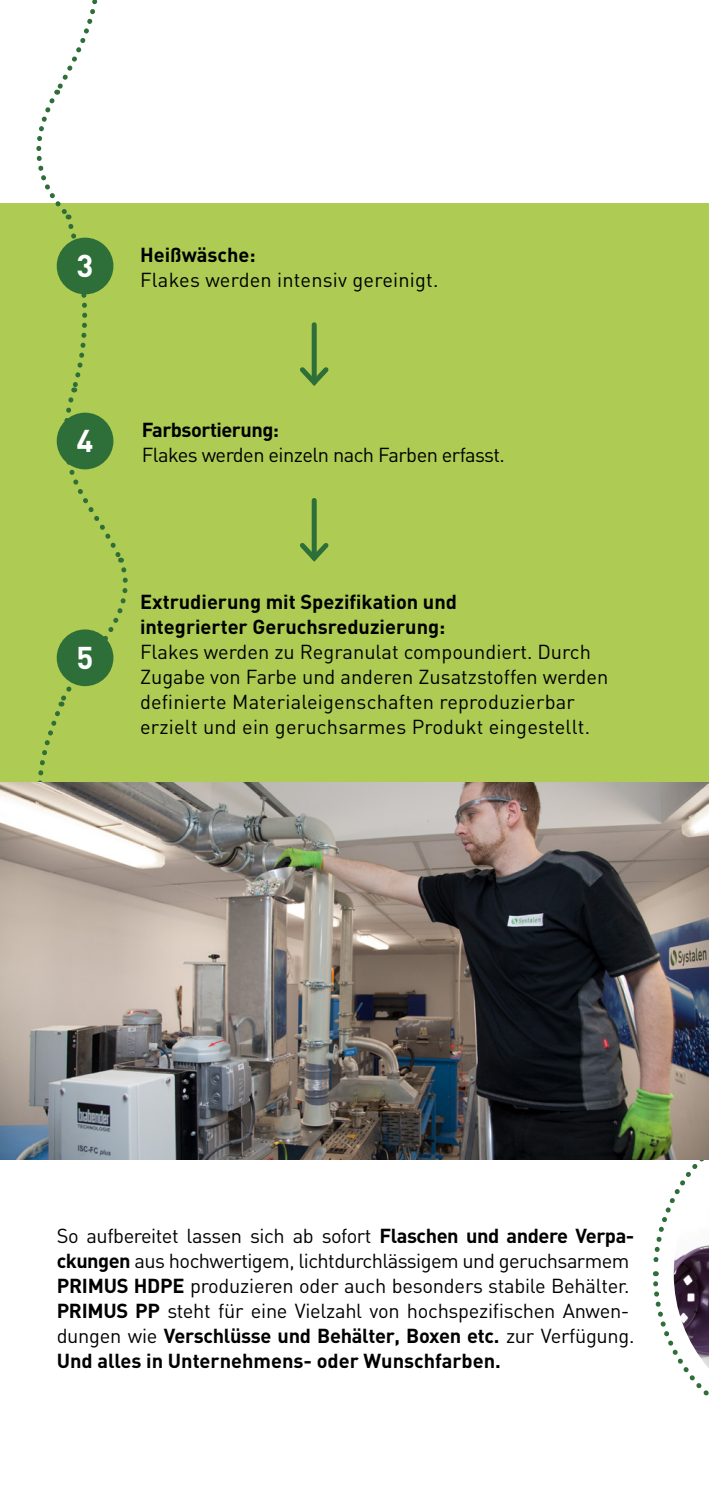
<style>
.page{position:relative;width:709px;height:1489px;background:#fff}
.page>*{position:absolute;margin:0;border:0;box-sizing:border-box;transform-origin:0 0}
.t1{font:700 31.25px "DIN";color:#fff}
.t2{font:20px/25px "DIN";letter-spacing:-.01em;color:#000}
.t3{font:700 20px/25px "DIN";color:#000}
.t4{font:20px "DIN";letter-spacing:.01em;color:#000}
.t5{font:700 20px "DIN";letter-spacing:-.025em;color:#000}
.s1{font-weight:700}
</style>
<div class="page">
<div style="left:0;top:203px;width:709px;height:607px;background:#aecc53"></div>
<svg style="left:650px;top:1159px;width:59px;height:237px"></svg>
<img style="left:673px;top:1178px;width:36px;height:190px">
<svg style="left:36px;top:0;width:92px;height:782px"></svg>
<div style="left:312px;top:325px;width:5px;height:57px;background:#2e6e38"></div>
<svg style="left:300px;top:362px;width:29px;height:24px"></svg>
<div style="left:312px;top:500px;width:5px;height:58px;background:#2e6e38"></div>
<svg style="left:300px;top:538px;width:29px;height:24px"></svg>
<div style="left:57px;top:412px;width:56px;height:57px;background:#2e6e38;border-radius:50%"></div>
<div style="left:57px;top:237px;width:56px;height:57px;background:#2e6e38;border-radius:50%"></div>
<div style="left:57px;top:629px;width:56px;height:57px;background:#2e6e38;border-radius:50%"></div>
<img style="left:0;top:782px;width:709px;height:377px">
<h1 class="t1" style="left:77px;top:245px;width:18px">3</h1>
<p class="t3" style="left:140px;top:241px;width:117px">Heißwäsche:</p>
<p class="t4" style="left:140px;top:267px;width:300px">Flakes werden intensiv gereinigt.</p>
<h1 class="t1" style="left:77px;top:420px;width:18px">4</h1>
<p class="t5" style="left:142px;top:416px;width:139px">Farbsortierung:</p>
<p class="t2" style="left:142px;top:442px;width:365px">Flakes werden einzeln nach Farben erfasst.</p>
<h1 class="t1" style="left:77px;top:637px;width:18px">5</h1>
<p class="t3" style="left:140px;top:588px;width:318px">Extrudierung mit Spezifikation und integrierter Geruchsreduzierung:</p>
<p class="t2" style="left:140px;top:639px;width:470px">Flakes werden zu Regranulat compoundiert. Durch Zugabe von Farbe und anderen Zusatzstoffen werden definierte Materialeigenschaften reproduzierbar erzielt und ein geruchsarmes Produkt eingestellt.</p>
<p class="t2" style="left:57px;top:1223px;width:579px">So aufbereitet lassen sich ab sofort <span class="s1">Flaschen und andere Verpa&shy;ckungen</span> aus hochwertigem, lichtdurchlässigem und geruchsarmem <span class="s1">PRIMUS HDPE</span> produzieren oder auch besonders stabile Behälter.<br><span class="s1">PRIMUS PP</span> steht für eine Vielzahl von hochspezifischen Anwen&shy;dungen wie <span class="s1">Verschlüsse und Behälter, Boxen etc.</span> zur Verfügung.<br><span class="s1">Und alles in Unternehmens- oder Wunschfarben.</span></p>
</div>
